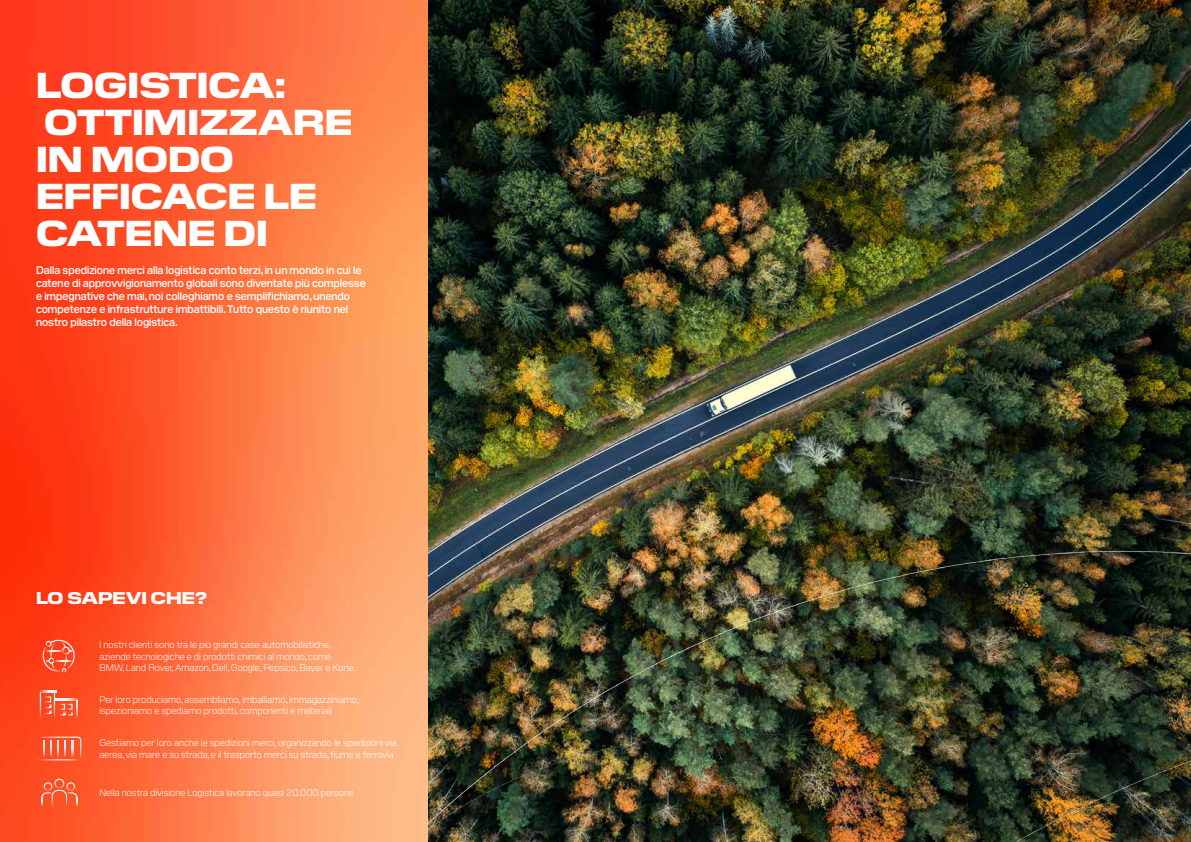
<style>
.page{position:relative;width:1191px;height:842px;background:#fff}
.page>*{position:absolute;margin:0;border:0;box-sizing:border-box;transform-origin:0 0}
.t1{font:800 36px/37px "Pilat Wide";color:#fff}
.t2{font:800 17px "Pilat Wide";color:#fff}
.t3{font:600 11px/13.2px "Pilat";color:#fff}
.t4{font:300 9.5px/11.4px "Pilat";color:#fff}
</style>
<div class="page">
<img style="left:427px;top:0;width:764px;height:337px">
<img style="left:0;top:0;width:427px;height:842px">
<img style="left:427px;top:337px;width:764px;height:505px">
<svg style="left:43px;top:640px;width:32px;height:33px"></svg>
<svg style="left:36px;top:737px;width:45px;height:23px"></svg>
<svg style="left:41px;top:778px;width:36px;height:28px"></svg>
<svg style="left:39px;top:691px;width:40px;height:27px"></svg>
<h1 class="t1" style="left:36px;top:64px;width:318px">LOGISTICA:<br>OTTIMIZZARE<br>IN MODO<br>EFFICACE LE<br>CATENE DI</h1>
<p class="t3" style="left:36px;top:262px;width:331px">Dalla spedizione merci alla logistica conto terzi, in un mondo in cui le catene di approvvigionamento globali sono diventate più complesse e impegnative che mai, noi colleghiamo e semplifichiamo, unendo competenze e infrastrutture imbattibili. Tutto questo è riunito nel nostro pilastro della logistica.</p>
<h2 class="t2" style="left:36px;top:585px;width:172px">LO SAPEVI CHE?</h2>
<p class="t4" style="left:99px;top:638px;width:258px">I nostri clienti sono tra le più grandi case automobilistiche, aziende tecnologiche e di prodotti chimici al mondo, come<br>BMW, Land Rover, Amazon, Dell, Google, Pepsico, Bayer e Kone.</p>
<p class="t4" style="left:99px;top:693px;width:261px">Per loro produciamo, assembliamo, imballiamo, immagazziniamo, ispezioniamo e spediamo prodotti, componenti e materiali</p>
<p class="t4" style="left:99px;top:736px;width:299px">Gestiamo per loro anche le spedizioni merci, organizzando le spedizioni via aerea, via mare e su strada, e il trasporto merci su strada, fiume e ferrovia</p>
<p class="t4" style="left:99px;top:787px;width:256px">Nella nostra divisione Logistica lavorano quasi 20.000 persone</p>
</div>
